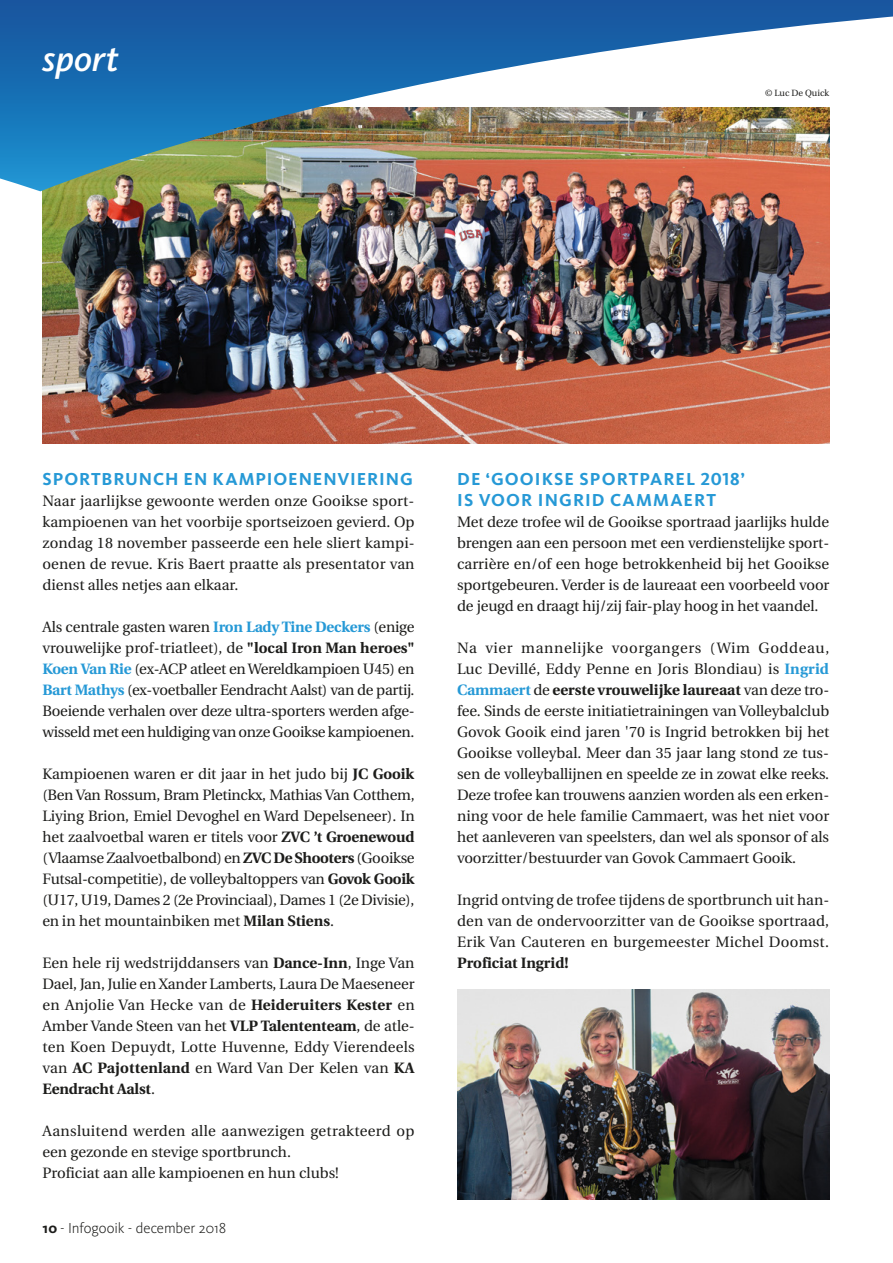
<style>
.page{position:relative;width:893px;height:1263px;background:#fff}
.page>*{position:absolute;margin:0;border:0;box-sizing:border-box;transform-origin:0 0}
.t1{font:italic 500 36px "Kievit OT";color:#fff}
.t2{font:700 18px "Kievit Pro";letter-spacing:.06em;color:#2699d6}
.t3{font:15px/21px "Heuristica";color:#1d1d1b;text-align:justify}
.t4{font:300 15px "Kievit Pro";letter-spacing:-.01em;color:#1d1d1b}
.t5{font:700 15px "Heuristica";color:#1d1d1b}
.t6{font:9px "Heuristica";color:#1d1d1b}
.s1{font-weight:700;color:#2699d6}
.s2{font-weight:700}
</style>
<div class="page">
<img style="left:43px;top:191px;width:786px;height:252px">
<img style="left:0;top:0;width:893px;height:191px">
<img style="left:457px;top:989px;width:372px;height:210px">
<h1 class="t1" style="left:43px;top:37px;width:78px">sport</h1>
<p class="t6" style="left:765px;top:86px;width:65px">© Luc De Quick</p>
<p class="t2" style="left:43px;top:468px;width:24px">SPOR</p>
<p class="t2" style="left:91px;top:468px;width:24px">TBRUNCH</p>
<p class="t2" style="left:184px;top:468px;width:83px">EN KAMPIO</p>
<p class="t2" style="left:288px;top:468px;width:91px">ENENVIERING</p>
<p class="t3" style="left:43px;top:491px;width:374px">Naar jaarlijkse gewoonte werden onze Gooikse sport&shy;kampioenen van het voorbije sportseizoen gevierd. Op zondag 18 november passeerde een hele sliert kampi&shy;oenen de revue. Kris Baert praatte als presentator van dienst alles netjes aan elkaar.</p>
<p class="t3" style="left:43px;top:617px;width:374px">Als centrale gasten waren <span class="s1">Iron Lady Tine Deckers</span> (enige vrouwelijke prof-triatleet), de <span class="s2">"local Iron Man heroes" </span><span class="s1">Koen Van Rie</span> (ex-ACP atleet en Wereldkampioen U45) en <span class="s1">Bart Mathys</span> (ex-voetballer Eendracht Aalst) van de partij.<br>Boeiende verhalen over deze ultra-sporters werden afge&shy;wisseld met een huldiging van onze Gooikse kampioenen.</p>
<p class="t3" style="left:43px;top:764px;width:374px">Kampioenen waren er dit jaar in het judo bij <span class="s2">JC Gooik </span>(Ben Van Rossum, Bram Pletinckx, Mathias Van Cotthem, Liying Brion, Emiel Devoghel en Ward Depelseneer). In het zaalvoetbal waren er titels voor <span class="s2">ZVC ’t Groenewoud </span>(Vlaamse Zaalvoetbalbond) en <span class="s2">ZVC De Shooters</span> (Gooikse Futsal-competitie), de volleybaltoppers van <span class="s2">Govok Gooik </span>(U17, U19, Dames 2 (2e Provinciaal), Dames 1 (2e Divisie), en in het mountainbiken met <span class="s2">Milan Stiens</span>.</p>
<p class="t3" style="left:43px;top:953px;width:374px">Een hele rij wedstrijddansers van <span class="s2">Dance-Inn</span>, Inge Van Dael, Jan, Julie en Xander Lamberts, Laura De Maeseneer en Anjolie Van Hecke van de <span class="s2">Heideruiters Kester</span> en Amber Vande Steen van het <span class="s2">VLP Talententeam</span>, de atle&shy;ten Koen Depuydt, Lotte Huvenne, Eddy Vierendeels van <span class="s2">AC Pajottenland</span> en Ward Van Der Kelen van <span class="s2">KA Eendracht Aalst</span>.</p>
<p class="t3" style="left:43px;top:1121px;width:373px;text-align:left">Aansluitend werden alle aanwezigen getrakteerd op een gezonde en stevige sportbrunch.<br>Proficiat aan alle kampioenen en hun clubs!</p>
<p class="t4" style="left:43px;top:1219px;width:185px"><span class="s2">10</span> - Infogooik - december 2018</p>
<p class="t2" style="left:457px;top:468px;width:60px">DE ‘GOOI</p>
<p class="t2" style="left:542px;top:468px;width:51px">KSE SPOR</p>
<p class="t2" style="left:629px;top:468px;width:118px">TPAREL 2018’</p>
<p class="t2" style="left:457px;top:489px;width:49px">IS VOOR</p>
<p class="t2" style="left:538px;top:489px;width:20px">INGRID</p>
<p class="t2" style="left:610px;top:489px;width:108px">CAMMAERT</p>
<p class="t3" style="left:457px;top:512px;width:374px">Met deze trofee wil de Gooikse sportraad jaarlijks hulde brengen aan een persoon met een verdienstelijke sport&shy;carrière en/of een hoge betrokkenheid bij het Gooikse sportgebeuren. Verder is de laureaat een voorbeeld voor de jeugd en draagt hij/zij fair-play hoog in het vaandel.</p>
<p class="t3" style="left:457px;top:638px;width:374px">Na vier mannelijke voorgangers (Wim Goddeau, Luc Devillé, Eddy Penne en Joris Blondiau) is <span class="s1">Ingrid Cammaert</span> de <span class="s2">eerste vrouwelijke laureaat</span> van deze tro&shy;fee. Sinds de eerste initiatietrainingen van Volleybalclub Govok Gooik eind jaren '70 is Ingrid betrokken bij het Gooikse volleybal. Meer dan 35 jaar lang stond ze tus&shy;sen de volleyballijnen en speelde ze in zowat elke reeks.<br>Deze trofee kan trouwens aanzien worden als een erken&shy;ning voor de hele familie Cammaert, was het niet voor het aanleveren van speelsters, dan wel als sponsor of als voorzitter/bestuurder van Govok Cammaert Gooik.</p>
<p class="t3" style="left:457px;top:890px;width:374px">Ingrid ontving de trofee tijdens de sportbrunch uit han&shy;den van de ondervoorzitter van de Gooikse sportraad, Erik Van Cauteren en burgemeester Michel Doomst.</p>
<p class="t5" style="left:457px;top:951px;width:113px">Proficiat Ingrid!</p>
</div>
